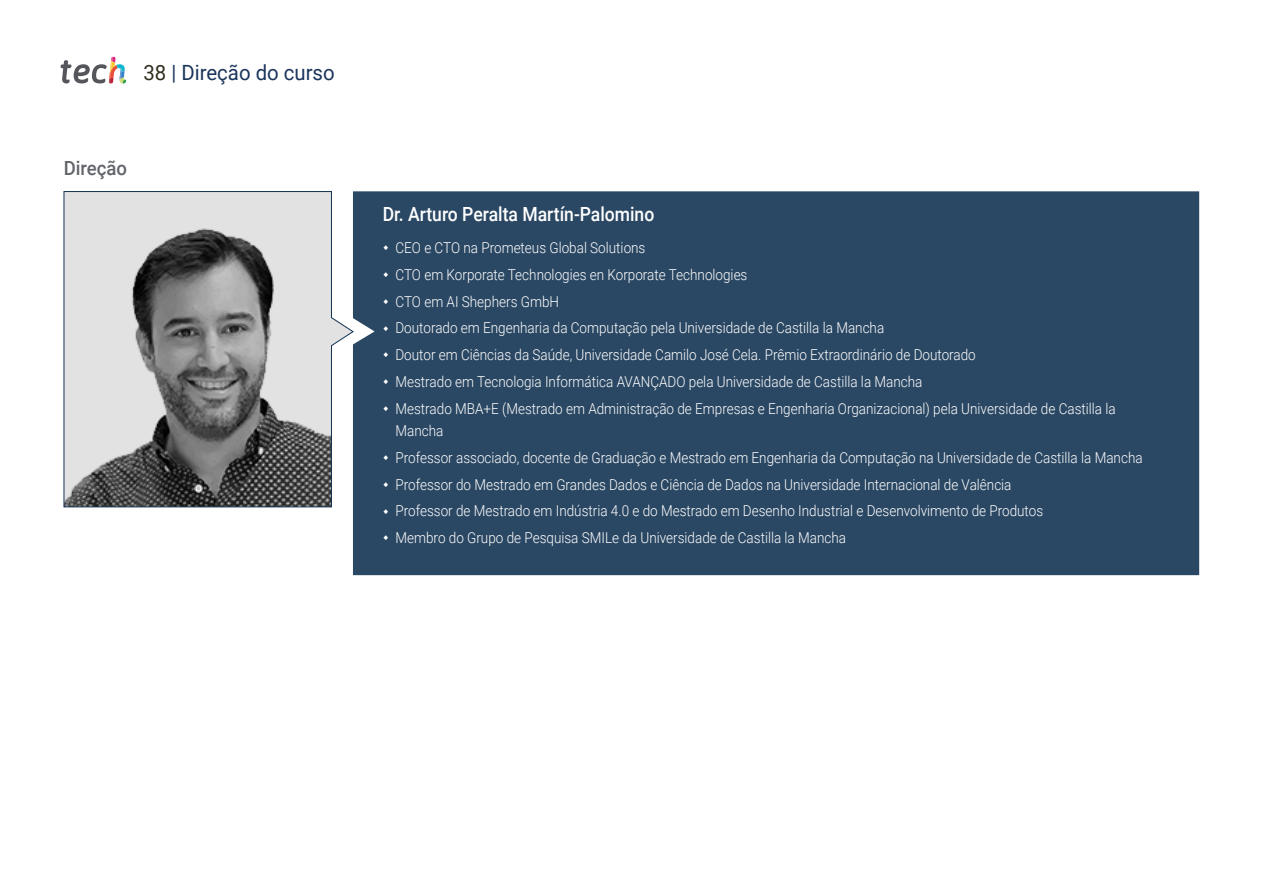
<style>
.page{position:relative;width:1263px;height:893px;background:#fff}
.page>*{position:absolute;margin:0;border:0;box-sizing:border-box;transform-origin:0 0}
.t1{font:21px "Roboto";color:#1a355c}
.t2{font:500 19.5px "Roboto";color:#fff;scale:.9 1}
.t3{font:500 19.5px "Roboto";color:#61646a;scale:.95 1}
.t4{font:300 15px/26.7px "Roboto";color:#fff;scale:.9 1}
.s1{color:#312e20}
</style>
<div class="page">
<svg style="left:61px;top:57px;width:65px;height:27px"></svg>
<div style="left:353px;top:191px;width:846px;height:384px;background:#2a4763"></div>
<svg style="left:64px;top:191px;width:290px;height:316px;background:#a7a7a7"></svg>
<svg style="left:384px;top:245px;width:4px;height:5px"></svg>
<svg style="left:384px;top:272px;width:4px;height:5px"></svg>
<svg style="left:384px;top:299px;width:4px;height:5px"></svg>
<svg style="left:384px;top:326px;width:4px;height:5px"></svg>
<svg style="left:384px;top:352px;width:4px;height:5px"></svg>
<svg style="left:384px;top:379px;width:4px;height:5px"></svg>
<svg style="left:384px;top:406px;width:4px;height:5px"></svg>
<svg style="left:384px;top:455px;width:4px;height:5px"></svg>
<svg style="left:384px;top:482px;width:4px;height:5px"></svg>
<svg style="left:384px;top:509px;width:4px;height:5px"></svg>
<svg style="left:384px;top:535px;width:4px;height:5px"></svg>
<h1 class="t1" style="left:144px;top:57px;width:193px"><span class="s1">38</span> | Direção do curso</h1>
<h2 class="t3" style="left:64px;top:155px;width:68px">Direção</h2>
<h2 class="t2" style="left:383px;top:201px;width:303px">Dr. Arturo Peralta Martín-Palomino</h2>
<p class="t4" style="left:395px;top:234px;width:802px">CEO e CTO na Prometeus Global Solutions<br>CTO em Korporate Technologies en Korporate Technologies<br>CTO em AI Shephers GmbH<br>Doutorado em Engenharia da Computação pela Universidade de Castilla la Mancha<br>Doutor em Ciências da Saúde, Universidade Camilo José Cela. Prêmio Extraordinário de Doutorado<br>Mestrado em Tecnologia Informática AVANÇADO pela Universidade de Castilla la Mancha<br>Mestrado MBA+E (Mestrado em Administração de Empresas e Engenharia Organizacional) pela Universidade de Castilla la</p>
<p class="t4" style="left:395px;top:417px;width:832px">Mancha<br>Professor associado, docente de Graduação e Mestrado em Engenharia da Computação na Universidade de Castilla la Mancha Professor do Mestrado em Grandes Dados e Ciência de Dados na Universidade Internacional de Valência<br>Professor de Mestrado em Indústria 4.0 e do Mestrado em Desenho Industrial e Desenvolvimento de Produtos<br>Membro do Grupo de Pesquisa SMILe da Universidade de Castilla la Mancha</p>
</div>
